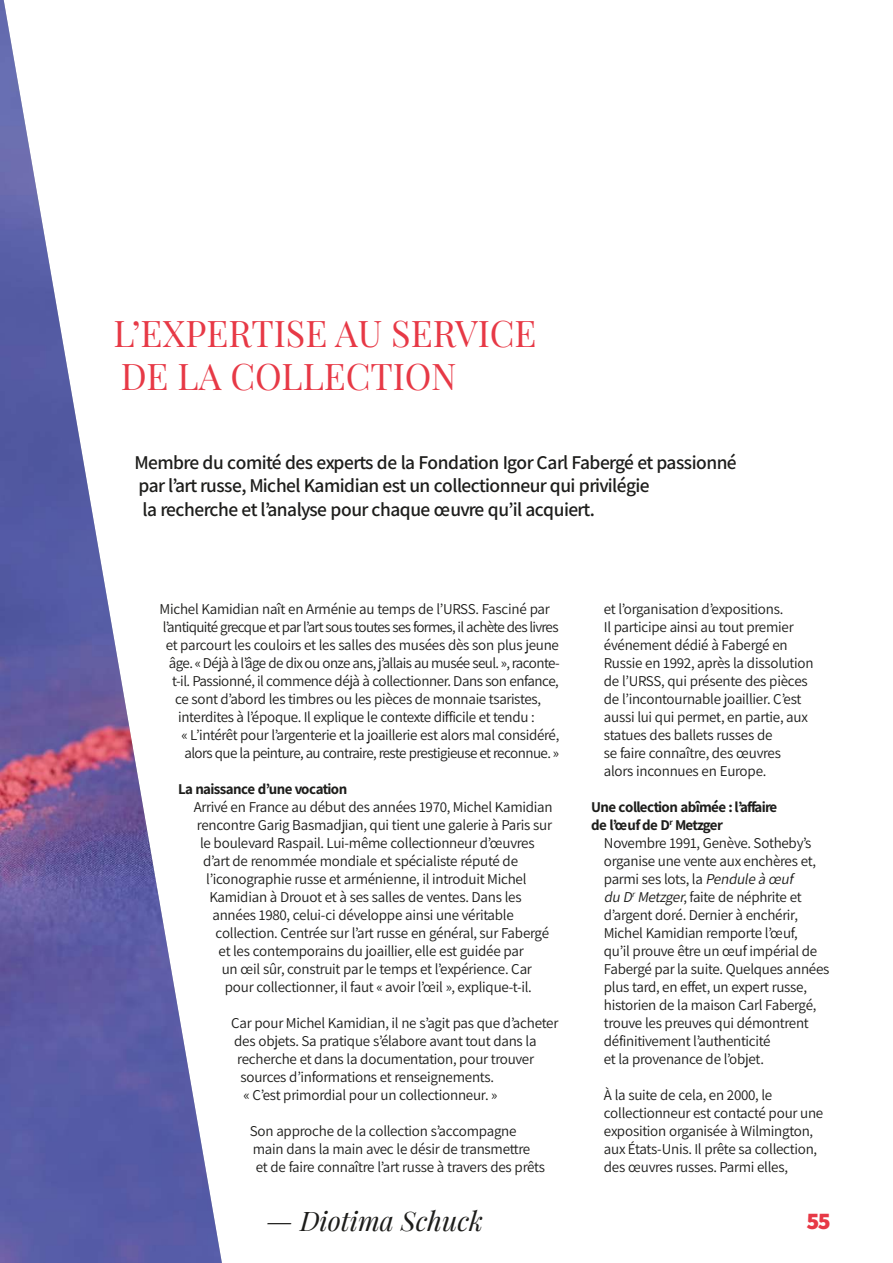
<style>
.page{position:relative;width:893px;height:1263px;background:#fff}
.page>*{position:absolute;margin:0;border:0;box-sizing:border-box;transform-origin:0 0}
.t1{font:36px/43.2px "Playfair Display";color:#e73946}
.t2{font:italic 27px "Playfair Display";color:#1d1d1b}
.t3{font:800 24px "Assistant Roman";color:#e73946}
.t4{font:600 19.5px/23.4px "Assistant Roman";letter-spacing:-.03em;color:#1d1d1b}
.t5{font:15px/18px "Assistant Roman";letter-spacing:-.02em;color:#1d1d1b}
.t6{font:15px "Assistant Roman";letter-spacing:-.04em;color:#1d1d1b}
.t7{font:700 15px/18px "Assistant Roman";letter-spacing:-.04em;color:#1d1d1b}
.t8{font:15px "Assistant Roman";letter-spacing:-.045em;color:#1d1d1b}
.s1{font-style:italic}
</style>
<div class="page">
<img style="left:0;top:0;width:222px;height:1263px">
<h1 class="t1" style="left:113px;top:311px;width:425px">L’EXPERTISE AU SERVICE<br>DE LA COLLECTION</h1>
<h3 class="t4" style="left:134px;top:450px;width:604px">Membre du comité des experts de la Fondation Igor Carl Fabergé et passionné par l’art russe, Michel Kamidian est un collectionneur qui privilégie<br>la recherche et l’analyse pour chaque œuvre qu’il acquiert.</h3>
<p class="t5" style="left:160px;top:600px;width:392px">Michel Kamidian naît en Arménie au temps de l’URSS. Fasciné par</p>
<p class="t8" style="left:163px;top:617px;width:397px">l’antiquité grecque et par l’art sous toutes ses formes, il achète des livres</p>
<p class="t5" style="left:166px;top:636px;width:395px">et parcourt les couloirs et les salles des musées dès son plus jeune</p>
<p class="t6" style="left:169px;top:653px;width:392px">âge. « Déjà à l’âge de dix ou onze ans, j’allais au musée seul. », raconte-</p>
<p class="t5" style="left:172px;top:672px;width:388px">t-il. Passionné, il commence déjà à collectionner. Dans son enfance,</p>
<p class="t5" style="left:175px;top:690px;width:367px">ce sont d’abord les timbres ou les pièces de monnaie tsaristes,</p>
<p class="t5" style="left:178px;top:708px;width:358px">interdites à l’époque. Il explique le contexte difficile et tendu :</p>
<p class="t5" style="left:181px;top:726px;width:379px">« L’intérêt pour l’argenterie et la joaillerie est alors mal considéré,</p>
<p class="t6" style="left:184px;top:743px;width:376px">alors que la peinture, au contraire, reste prestigieuse et reconnue. »</p>
<p class="t5" style="left:194px;top:798px;width:360px">Arrivé en France au début des années 1970, Michel Kamidian</p>
<p class="t5" style="left:197px;top:816px;width:357px">rencontre Garig Basmadjian, qui tient une galerie à Paris sur</p>
<p class="t5" style="left:200px;top:834px;width:336px">le boulevard Raspail. Lui-même collectionneur d’œuvres</p>
<p class="t5" style="left:203px;top:852px;width:316px">d’art de renommée mondiale et spécialiste réputé de</p>
<p class="t5" style="left:206px;top:870px;width:322px">l’iconographie russe et arménienne, il introduit Michel</p>
<p class="t5" style="left:209px;top:888px;width:314px">Kamidian à Drouot et à ses salles de ventes. Dans les</p>
<p class="t5" style="left:212px;top:906px;width:303px">années 1980, celui-ci développe ainsi une véritable</p>
<p class="t5" style="left:216px;top:924px;width:335px">collection. Centrée sur l’art russe en général, sur Fabergé</p>
<p class="t5" style="left:219px;top:942px;width:307px">et les contemporains du joaillier, elle est guidée par</p>
<p class="t5" style="left:222px;top:960px;width:312px">un œil sûr, construit par le temps et l’expérience. Car</p>
<p class="t5" style="left:225px;top:978px;width:308px">pour collectionner, il faut « avoir l’œil », explique-t-il.</p>
<p class="t5" style="left:231px;top:1014px;width:329px">Car pour Michel Kamidian, il ne s’agit pas que d’acheter</p>
<p class="t5" style="left:234px;top:1032px;width:304px">des objets. Sa pratique s’élabore avant tout dans la</p>
<p class="t5" style="left:237px;top:1050px;width:298px">recherche et dans la documentation, pour trouver</p>
<p class="t5" style="left:240px;top:1068px;width:255px">sources d’informations et renseignements.</p>
<p class="t5" style="left:243px;top:1086px;width:255px">« C’est primordial pour un collectionneur. »</p>
<p class="t5" style="left:250px;top:1122px;width:297px">Son approche de la collection s’accompagne main dans la main avec le désir de transmettre<br>et de faire connaître l’art russe à travers des prêts</p>
<p class="t7" style="left:178px;top:780px;width:170px">La naissance d’une vocation</p>
<h2 class="t2" style="left:266px;top:1202px;width:218px">— Diotima Schuck</h2>
<p class="t5" style="left:604px;top:600px;width:211px">et l’organisation d’expositions.<br>Il participe ainsi au tout premier événement dédié à Fabergé en Russie en 1992, après la dissolution de l’URSS, qui présente des pièces de l’incontournable joaillier. C’est aussi lui qui permet, en partie, aux statues des ballets russes de<br>se faire connaître, des œuvres alors inconnues en Europe.</p>
<p class="t7" style="left:591px;top:798px;width:188px">Une collection abîmée :l’affaire de l’œuf de D<sup>r</sup> Metzger</p>
<p class="t5" style="left:604px;top:834px;width:227px">Novembre 1991, Genève. Sotheby’s organise une vente aux enchères et, parmi ses lots, la <span class="s1">Penduleàœuf duD</span><sup>r</sup> <span class="s1">Metzger</span>, faite de néphrite et d’argent doré. Dernier à enchérir, Michel Kamidian remporte l’œuf,<br>qu’il prouve être un œuf impérial de Fabergé par la suite. Quelques années plus tard, en effet, un expert russe, historien de la maison Carl Fabergé, trouve les preuves qui démontrent définitivement l’authenticité<br>et la provenance de l’objet.</p>
<p class="t5" style="left:604px;top:1086px;width:221px">À la suite de cela, en 2000, le collectionneur est contacté pour une exposition organisée à Wilmington, aux États-Unis. Il prête sa collection, des œuvres russes. Parmi elles,</p>
<h3 class="t3" style="left:807px;top:1205px;width:26px">55</h3>
</div>
